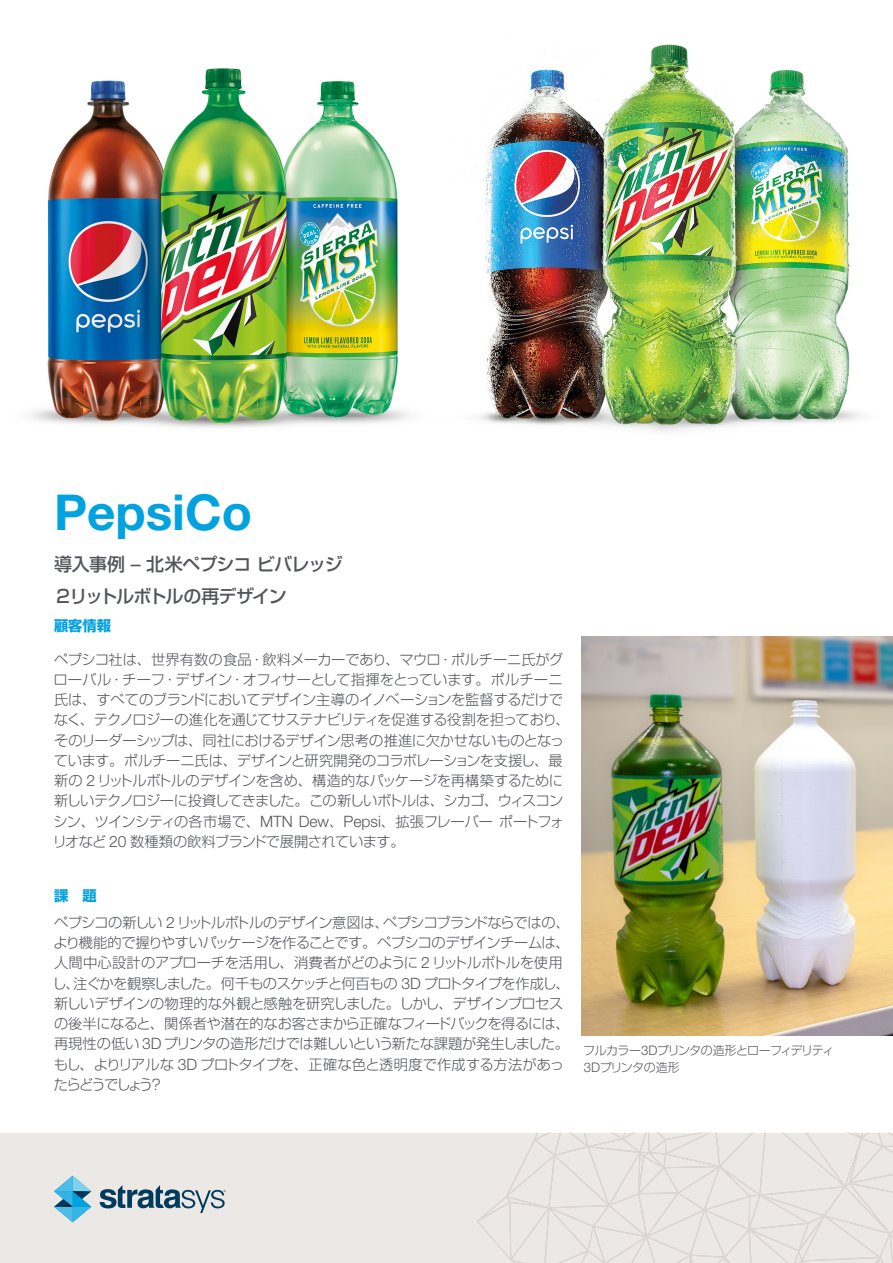
<style>
.page{position:relative;width:893px;height:1263px;background:#fff}
.page>*{position:absolute;margin:0;border:0;box-sizing:border-box;transform-origin:0 0}
.Page_Title{font:700 49.5px "Helvetica Neue LT Std";color:#00a2df}
.Para_Subhead{font:500 18px "Shin Go Pro";letter-spacing:-.05em;color:#54555a}
.Para_Subhead-2{font:500 18px "Shin Go Pro";letter-spacing:-.08em;color:#54555a}
.Para_Subhead-3{font:300 14.25px/20.2px "Shin Go Pro";letter-spacing:-.025em;color:#54555a}
.Para{font:300 14.25px/20.2px "Shin Go Pro";letter-spacing:-.035em;color:#54555a}
.Para_Subhead-4{font:700 14.25px "Shin Go Pro";color:#00a2df}
.Footer_Address{font:300 12px/16.5px "Shin Go Pro";letter-spacing:-.065em;color:#54555a}
.s1{font-family:"Helvetica Neue LT Std";font-weight:400;font-size:19.8px}
.s2{font-family:"Helvetica Neue LT Std";font-size:15.75px}
.s3{font-family:"Helvetica Neue LT Std";font-size:13.2px}
</style>
<div class="page">
<div style="left:0;top:1133px;width:893px;height:130px;background:#ece8e5"></div>
<svg style="left:477px;top:1133px;width:416px;height:130px"></svg>
<svg style="left:54px;top:1176px;width:37px;height:46px"></svg>
<svg style="left:100px;top:1185px;width:126px;height:28px"></svg>
<img style="left:30px;top:44px;width:830px;height:387px">
<img style="left:581px;top:637px;width:312px;height:398px">
<p class="Page_Title" style="left:54px;top:481px;width:199px">PepsiCo</p>
<p class="Para_Subhead" style="left:54px;top:549px;width:290px">導入事例 <span class="s1">–</span> 北米ペプシコビバレッジ</p>
<p class="Para_Subhead-2" style="left:54px;top:581px;width:234px">２リットルボトルの再デザイン</p>
<p class="Para_Subhead-4" style="left:54px;top:614px;width:58px">顧客情報</p>
<p class="Para_Subhead-3" style="left:53px;top:647px;width:519px">ペプシコ社は、世界有数の食品・飲料メーカーであり、マウロ・ポルチーニ氏がグローバル・チーフ・デザイン・オフィサーとして指揮をとっています。ポルチーニ氏は、すべてのブランドにおいてデザイン主導のイノベーションを監督するだけでなく、テクノロジーの進化を通じてサステナビリティを促進する役割を担っており、そのリーダーシップは、同社におけるデザイン思考の推進に欠かせないものとなっています。ポルチーニ氏は、デザインと研究開発のコラボレーションを支援し、最新の <span class="s2">2</span> リットルボトルのデザインを含め、構造的なパッケージを再構築するために新しいテクノロジーに投資してきました。この新しいボトルは、シカゴ、ウィスコンシン、ツインシティの各市場で、<span class="s2">MTN Dew</span>、<span class="s2">Pepsi</span>、拡張フレーバーポートフォリオなど <span class="s2">20</span> 数種類の飲料ブランドで展開されています。</p>
<p class="Para_Subhead-4" style="left:54px;top:884px;width:44px">課　題</p>
<p class="Para" style="left:52px;top:911px;width:519px">ペプシコの新しい <span class="s2">2</span> リットルボトルのデザイン意図は、ペプシコブランドならではの、より機能的で握りやすいパッケージを作ることです。ペプシコのデザインチームは、人間中心設計のアプローチを活用し、消費者がどのように <span class="s2">2</span> リットルボトルを使用し、注ぐかを観察しました。何千ものスケッチと何百もの <span class="s2">3D</span> プロトタイプを作成し、新しいデザインの物理的な外観と感触を研究しました。しかし、デザインプロセスの後半になると、関係者や潜在的なお客さまから正確なフィードバックを得るには、再現性の低い <span class="s2">3D</span> プリンタの造形だけでは難しいという新たな課題が発生しました。もし、よりリアルな <span class="s2">3D</span> プロトタイプを、正確な色と透明度で作成する方法があったらどうでしょう？</p>
<p class="Footer_Address" style="left:583px;top:1041px;width:252px">フルカラー<span class="s3">3D</span>プリンタの造形とローフィデリティ<br><span class="s3">3D</span>プリンタの造形</p>
</div>
